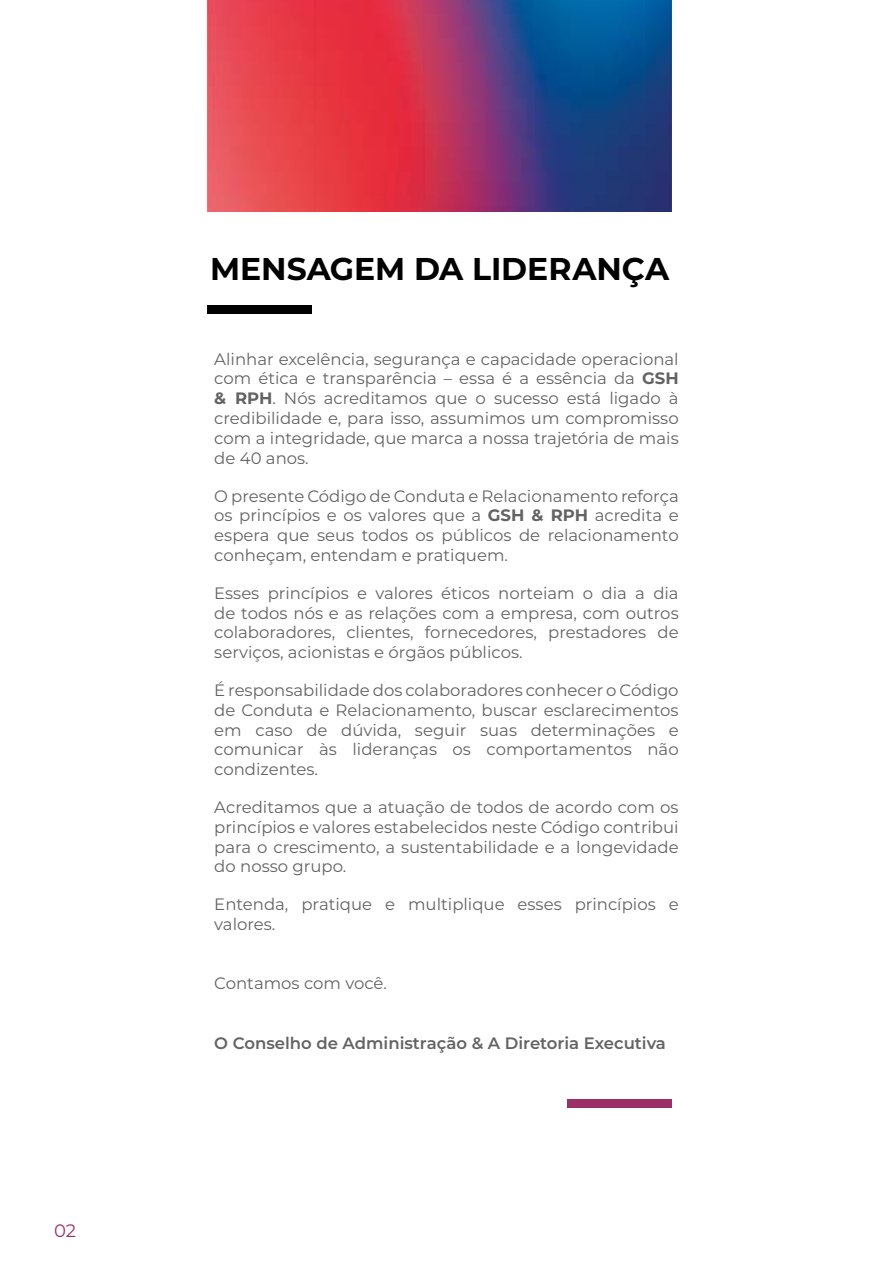
<style>
.page{position:relative;width:893px;height:1263px;background:#fff}
.page>*{position:absolute;margin:0;border:0;box-sizing:border-box;transform-origin:0 0}
.t1{font:700 31.5px "Montserrat";color:#000}
.t2{font:18px "Montserrat";color:#9b3068}
.t3{font:16.5px/19.8px "Montserrat";color:#646363;text-align:justify}
.t4{font:600 16.5px "Montserrat";color:#646363}
.s1{font-weight:700}
</style>
<div class="page">
<img style="left:207px;top:0;width:465px;height:212px">
<div style="left:207px;top:305px;width:105px;height:9px;background:#000"></div>
<div style="left:567px;top:1099px;width:105px;height:9px;background:#9b3068"></div>
<p class="t2" style="left:54px;top:1218px;width:23px">02</p>
<h1 class="t1" style="left:210px;top:246px;width:461px">MENSAGEM DA LIDERANÇA</h1>
<p class="t3" style="left:214px;top:348px;width:466px">Alinhar excelência, segurança e capacidade operacional com ética e transparência – essa é a essência da <span class="s1">GSH &amp; RPH</span>. Nós acreditamos que o sucesso está ligado à credibilidade e, para isso, assumimos um compromisso com a integridade, que marca a nossa trajetória de mais de 40 anos.</p>
<p class="t3" style="left:214px;top:485px;width:466px">O presente Código de Conduta e Relacionamento reforça os princípios e os valores que a <span class="s1">GSH &amp; RPH</span> acredita e espera que seus todos os públicos de relacionamento conheçam, entendam e pratiquem.</p>
<p class="t3" style="left:214px;top:582px;width:466px">Esses princípios e valores éticos norteiam o dia a dia de todos nós e as relações com a empresa, com outros colaboradores, clientes, fornecedores, prestadores de serviços, acionistas e órgãos públicos.</p>
<p class="t3" style="left:214px;top:680px;width:466px">É responsabilidade dos colaboradores conhecer o Código de Conduta e Relacionamento, buscar esclarecimentos em caso de dúvida, seguir suas determinações e comunicar às lideranças os comportamentos não condizentes.</p>
<p class="t3" style="left:214px;top:797px;width:466px">Acreditamos que a atuação de todos de acordo com os princípios e valores estabelecidos neste Código contribui para o crescimento, a sustentabilidade e a longevidade do nosso grupo.</p>
<p class="t3" style="left:214px;top:894px;width:466px">Entenda, pratique e multiplique esses princípios e valores.</p>
<p class="t3" style="left:214px;top:973px;width:174px">Contamos com você.</p>
<p class="t4" style="left:214px;top:1031px;width:453px">O Conselho de Administração &amp; A Diretoria Executiva</p>
</div>
